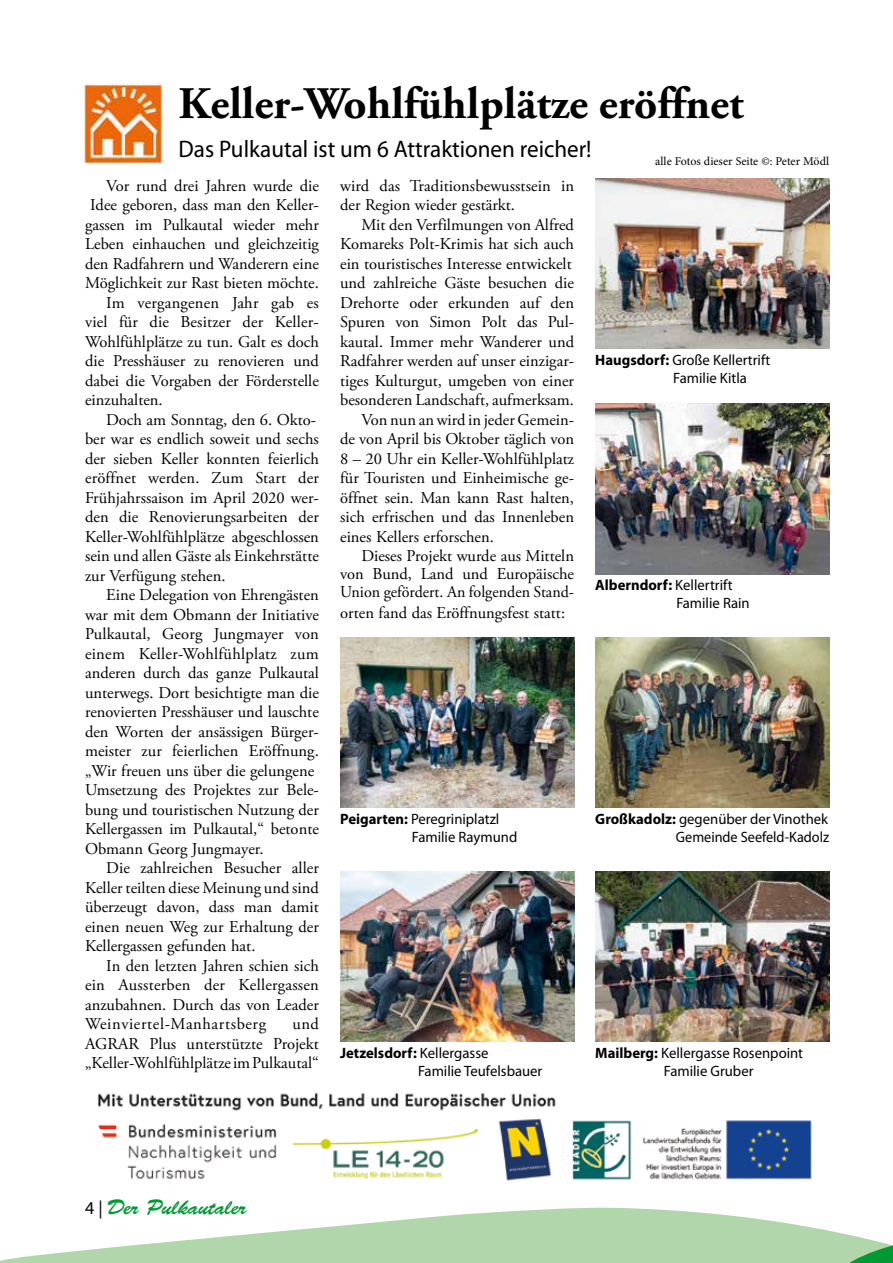
<style>
.page{position:relative;width:893px;height:1263px;background:#fff}
.page>*{position:absolute;margin:0;border:0;box-sizing:border-box;transform-origin:0 0}
.t1{font:700 45px "Adobe Garamond Pro";color:#000}
.t2{font:24px "Myriad Pro";color:#000;scale:.96 1}
.t3{font:21px "Brush Script Std";color:#009932}
.t4{font:16.5px/19.5px "Adobe Garamond Pro";color:#000}
.t5{font:16.5px "Adobe Garamond Pro";letter-spacing:.035em;color:#000}
.t6{font:15px/18px "Myriad Pro";color:#000}
.t7{font:12px "Minion Pro";color:#000}
.s1{font-weight:700}
.s2{font-family:"Myriad Pro";font-size:18px;color:#000}
</style>
<div class="page">
<svg style="left:0;top:1207px;width:842px;height:56px;fill:#b2d6ab"></svg>
<svg style="left:842px;top:1233px;width:51px;height:30px"></svg>
<img style="left:340px;top:872px;width:234px;height:170px">
<img style="left:595px;top:179px;width:234px;height:170px">
<img style="left:595px;top:638px;width:234px;height:170px">
<img style="left:595px;top:872px;width:234px;height:170px">
<img style="left:595px;top:404px;width:234px;height:170px">
<img style="left:340px;top:638px;width:234px;height:170px">
<img style="left:97px;top:1093px;width:715px;height:88px">
<img style="left:84px;top:83px;width:83px;height:82px">
<h1 class="t1" style="left:179px;top:77px;width:567px">Keller-Wohlfühlplätze eröffnet</h1>
<h2 class="t2" style="left:179px;top:136px;width:432px">Das Pulkautal ist um 6 Attraktionen reicher!</h2>
<p class="t7" style="left:655px;top:153px;width:176px">alle Fotos dieser Seite ©: Peter Mödl</p>
<p class="t4" style="left:106px;top:176px;width:214px">Vor rund drei Jahren wurde die</p>
<p class="t4" style="left:90px;top:196px;width:230px">Idee geboren, dass man den Keller-</p>
<p class="t4" style="left:85px;top:215px;width:235px">gassen im Pulkautal wieder mehr</p>
<p class="t4" style="left:85px;top:235px;width:235px">Leben einhauchen und gleichzeitig</p>
<p class="t4" style="left:85px;top:254px;width:235px">den Radfahrern und Wanderern eine</p>
<p class="t4" style="left:85px;top:274px;width:235px">Möglichkeit zur Rast bieten möchte.</p>
<p class="t4" style="left:106px;top:293px;width:214px">Im vergangenen Jahr gab es</p>
<p class="t4" style="left:85px;top:313px;width:235px">viel für die Besitzer der Keller-</p>
<p class="t4" style="left:85px;top:332px;width:235px">Wohlfühlplätze zu tun. Galt es doch</p>
<p class="t4" style="left:85px;top:352px;width:235px">die Presshäuser zu renovieren und</p>
<p class="t4" style="left:85px;top:371px;width:235px">dabei die Vorgaben der Förderstelle</p>
<p class="t4" style="left:85px;top:391px;width:79px">einzuhalten.</p>
<p class="t4" style="left:106px;top:410px;width:211px">Doch am Sonntag, den 6. Okto-</p>
<p class="t4" style="left:85px;top:430px;width:235px">ber war es endlich soweit und sechs</p>
<p class="t4" style="left:85px;top:449px;width:235px">der sieben Keller konnten feierlich</p>
<p class="t4" style="left:85px;top:469px;width:235px">eröffnet werden. Zum Start der</p>
<p class="t4" style="left:85px;top:488px;width:235px">Frühjahrssaison im April 2020 wer-</p>
<p class="t4" style="left:85px;top:508px;width:235px">den die Renovierungsarbeiten der</p>
<p class="t4" style="left:85px;top:527px;width:235px">Keller-Wohlfühlplätze abgeschlossen</p>
<p class="t4" style="left:85px;top:547px;width:235px">sein und allen Gäste als Einkehrstätte</p>
<p class="t4" style="left:85px;top:566px;width:142px">zur Verfügung stehen.</p>
<p class="t4" style="left:106px;top:586px;width:214px">Eine Delegation von Ehrengästen</p>
<p class="t4" style="left:85px;top:605px;width:235px">war mit dem Obmann der Initiative</p>
<p class="t4" style="left:85px;top:625px;width:235px">Pulkautal, Georg Jungmayer von</p>
<p class="t4" style="left:85px;top:644px;width:235px">einem Keller-Wohlfühlplatz zum</p>
<p class="t4" style="left:85px;top:664px;width:235px">anderen durch das ganze Pulkautal</p>
<p class="t4" style="left:85px;top:683px;width:235px">unterwegs. Dort besichtigte man die</p>
<p class="t4" style="left:85px;top:703px;width:235px">renovierten Presshäuser und lauschte</p>
<p class="t4" style="left:85px;top:722px;width:235px">den Worten der ansässigen Bürger-</p>
<p class="t4" style="left:85px;top:742px;width:235px">meister zur feierlichen Eröffnung.</p>
<p class="t4" style="left:85px;top:761px;width:231px">„Wir freuen uns über die gelungene</p>
<p class="t4" style="left:85px;top:781px;width:235px">Umsetzung des Projektes zur Bele-</p>
<p class="t4" style="left:85px;top:800px;width:235px">bung und touristischen Nutzung der</p>
<p class="t4" style="left:85px;top:820px;width:235px">Kellergassen im Pulkautal,“ betonte</p>
<p class="t4" style="left:85px;top:839px;width:180px">Obmann Georg Jungmayer.</p>
<p class="t4" style="left:106px;top:859px;width:214px">Die zahlreichen Besucher aller</p>
<p class="t4" style="left:85px;top:878px;width:235px">Keller teilten diese Meinung und sind</p>
<p class="t4" style="left:85px;top:898px;width:235px">überzeugt davon, dass man damit</p>
<p class="t4" style="left:85px;top:917px;width:235px">einen neuen Weg zur Erhaltung der</p>
<p class="t4" style="left:85px;top:937px;width:172px">Kellergassen gefunden hat.</p>
<p class="t4" style="left:106px;top:956px;width:214px">In den letzten Jahren schien sich</p>
<p class="t4" style="left:85px;top:976px;width:235px">ein Aussterben der Kellergassen</p>
<p class="t4" style="left:85px;top:995px;width:235px">anzubahnen. Durch das von Leader</p>
<p class="t5" style="left:85px;top:1014px;width:183px">Weinviertel-Manhartsberg</p>
<p class="t4" style="left:85px;top:1015px;width:235px;text-align:justify;text-indent:207px">und AGRAR Plus unterstützte Projekt „Keller-Wohlfühlplätze im Pulkautal“</p>
<p class="t4" style="left:340px;top:176px;width:235px">wird das Traditionsbewusstsein in der Region wieder gestärkt.</p>
<p class="t4" style="left:361px;top:215px;width:214px">Mit den Verfilmungen von Alfred</p>
<p class="t4" style="left:340px;top:235px;width:235px">Komareks Polt-Krimis hat sich auch</p>
<p class="t4" style="left:340px;top:254px;width:233px">ein touristisches Interesse entwickelt</p>
<p class="t4" style="left:340px;top:274px;width:235px">und zahlreiche Gäste besuchen die</p>
<p class="t4" style="left:340px;top:293px;width:235px">Drehorte oder erkunden auf den</p>
<p class="t4" style="left:340px;top:313px;width:235px">Spuren von Simon Polt das Pul-</p>
<p class="t4" style="left:340px;top:332px;width:235px">kautal. Immer mehr Wanderer und</p>
<p class="t4" style="left:340px;top:352px;width:235px">Radfahrer werden auf unser einzigar-</p>
<p class="t4" style="left:340px;top:371px;width:235px">tiges Kulturgut, umgeben von einer</p>
<p class="t4" style="left:340px;top:391px;width:235px">besonderen Landschaft, aufmerksam.</p>
<p class="t4" style="left:361px;top:410px;width:214px">Von nun an wird in jeder Gemein-</p>
<p class="t4" style="left:340px;top:430px;width:235px">de von April bis Oktober täglich von</p>
<p class="t4" style="left:340px;top:449px;width:235px">8 – 20 Uhr ein Keller-Wohlfühlplatz</p>
<p class="t4" style="left:340px;top:469px;width:235px">für Touristen und Einheimische ge-</p>
<p class="t4" style="left:340px;top:488px;width:235px">öffnet sein. Man kann Rast halten,</p>
<p class="t4" style="left:340px;top:508px;width:235px">sich erfrischen und das Innenleben</p>
<p class="t4" style="left:340px;top:527px;width:155px">eines Kellers erforschen.</p>
<p class="t4" style="left:361px;top:547px;width:214px">Dieses Projekt wurde aus Mitteln</p>
<p class="t4" style="left:340px;top:566px;width:235px;line-height:17.9px">von Bund, Land und Europäische<br>Union gefördert. An folgenden Stand-</p>
<p class="t4" style="left:340px;top:604px;width:226px">orten fand das Eröffnungsfest statt:</p>
<p class="t6" style="left:412px;top:810px;width:107px;text-indent:-72px"><span class="s1">Peigarten:</span> Peregriniplatzl<br>Familie Raymund</p>
<p class="t6" style="left:418px;top:1044px;width:126px;text-indent:-78px"><span class="s1">Jetzelsdorf:</span> Kellergasse<br>Familie Teufelsbauer</p>
<p class="t6" style="left:673px;top:351px;width:99px;text-indent:-78px"><span class="s1">Haugsdorf:</span> Große Kellertrift<br>Familie Kitla</p>
<p class="t6" style="left:676px;top:576px;width:75px;text-indent:-81px"><span class="s1">Alberndorf:</span> Kellertrift<br>Familie Rain</p>
<p class="t6" style="left:595px;top:810px;width:235px;text-align:right"><span class="s1">Großkadolz:</span> gegenüber der Vinothek<br>Gemeinde Seefeld-Kadolz</p>
<p class="t6" style="left:664px;top:1044px;width:141px;text-indent:-69px"><span class="s1">Mailberg:</span> Kellergasse Rosenpoint<br>Familie Gruber</p>
<p class="t3" style="left:85px;top:1195px;width:163px"><span class="s2">4 |</span> Der Pulkautaler</p>
</div>
